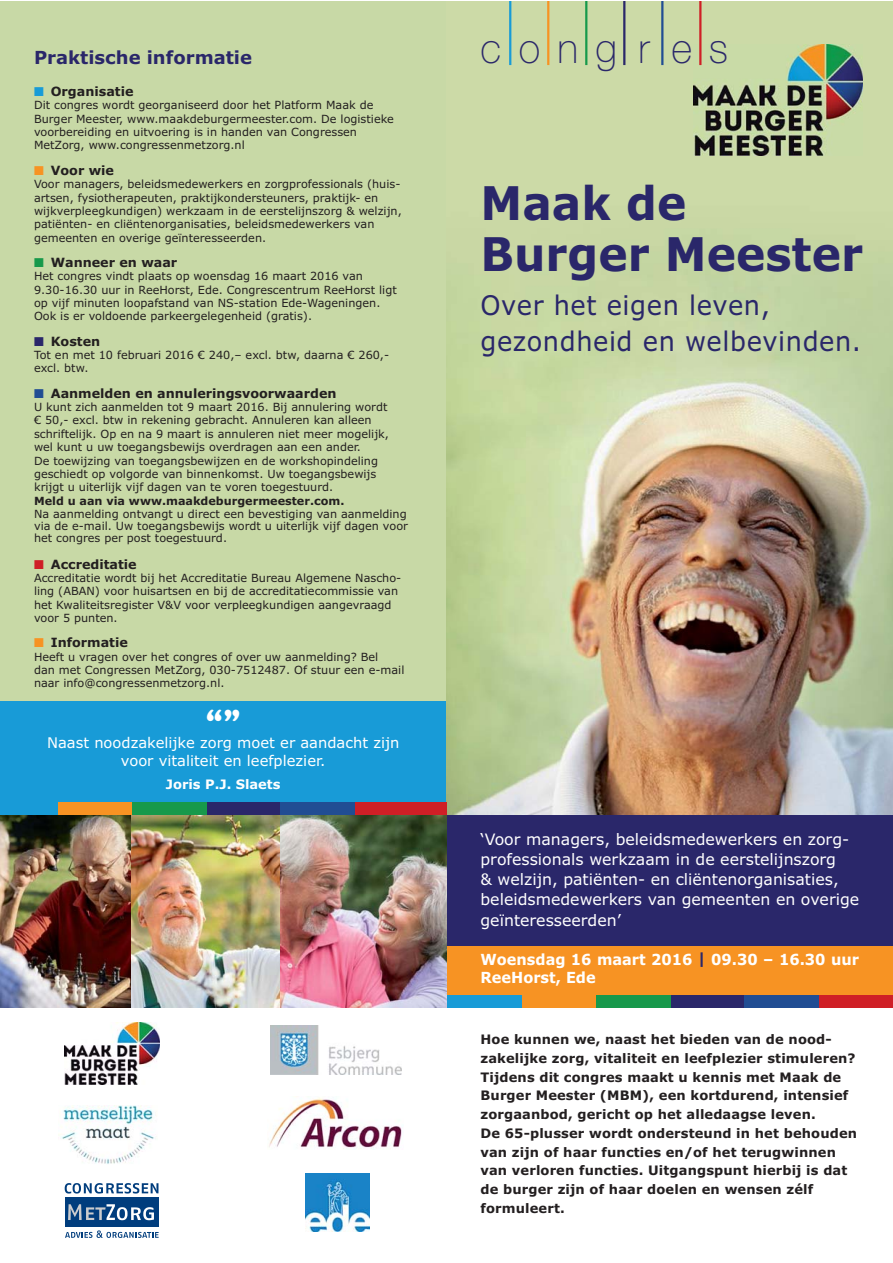
<style>
.page{position:relative;width:893px;height:1263px;background:#fff}
.page>*{position:absolute;margin:0;border:0;box-sizing:border-box;transform-origin:0 0}
.t1{font:700 46.5px/51px "Verdana";color:#2a276a;scale:.95 1}
.t2{font:100 42px "Helvetica Neue";letter-spacing:.435em;color:#2a276a;scale:.95 1}
.t3{font:900 30px "Cooper";color:#fff}
.t4{font:27px/36px "Verdana";letter-spacing:.025em;color:#2a276a;scale:.95 1}
.t5{font:700 18px "Verdana";color:#2a276a}
.t6{font:15.75px/20.2px "Verdana";color:#fff}
.t7{font:700 15.3px/18.3px "Verdana";color:#fff;scale:.95 1}
.t8{font:14.7px/18px "Verdana";color:#fff;text-align:center}
.t9{font:700 13.05px/18.8px "Verdana";letter-spacing:.01em;color:#231f20}
.t10{font:700 13.05px "Verdana";color:#fff}
.t11{font:700 12.75px "Verdana";color:#231f20}
.t12{font:11.25px/13.4px "Verdana";color:#231f20}
.t13{font:700 11.25px "Verdana";color:#231f20}
.s1{color:#189bd7}
.s2{color:#f79323}
.s3{color:#17994b}
.s4{color:#2a276a}
.s5{color:#214d93}
.s6{color:#cf1f26}
</style>
<div class="page">
<div style="left:0;top:1px;width:446px;height:998px;background:#c8d9a6"></div>
<div style="left:0;top:702px;width:446px;height:101px;background:#189bd7"></div>
<div style="left:818px;top:995px;width:74px;height:12px;background:#cf1f26"></div>
<div style="left:670px;top:995px;width:74px;height:12px;background:#2a276a"></div>
<div style="left:744px;top:995px;width:75px;height:12px;background:#214d93"></div>
<div style="left:446px;top:995px;width:76px;height:12px;background:#189bd7"></div>
<div style="left:522px;top:995px;width:75px;height:12px;background:#f79323"></div>
<div style="left:596px;top:995px;width:75px;height:12px;background:#17994b"></div>
<img style="left:446px;top:1px;width:446px;height:814px">
<div style="left:446px;top:931px;width:446px;height:64px;background:#f79323"></div>
<img style="left:694px;top:45px;width:168px;height:110px">
<div style="left:446px;top:815px;width:446px;height:130px;background:#2a276a"></div>
<hr style="left:509px;top:1px;width:2px;height:64px;background:#189bd7">
<hr style="left:547px;top:1px;width:2px;height:64px;background:#f79323">
<hr style="left:585px;top:1px;width:2px;height:64px;background:#17994b">
<hr style="left:623px;top:1px;width:2px;height:64px;background:#2a276a">
<hr style="left:661px;top:1px;width:2px;height:64px;background:#214d93">
<hr style="left:699px;top:1px;width:2px;height:64px;background:#cf1f26">
<img style="left:0;top:814px;width:446px;height:193px">
<div style="left:354px;top:802px;width:92px;height:12px;background:#cf1f26"></div>
<div style="left:207px;top:802px;width:74px;height:12px;background:#2a276a"></div>
<div style="left:281px;top:802px;width:74px;height:12px;background:#214d93"></div>
<div style="left:0;top:802px;width:59px;height:12px;background:#189bd7"></div>
<div style="left:59px;top:802px;width:74px;height:12px;background:#f79323"></div>
<div style="left:133px;top:802px;width:74px;height:12px;background:#17994b"></div>
<img style="left:65px;top:1022px;width:95px;height:62px">
<img style="left:59px;top:1105px;width:95px;height:59px">
<img style="left:270px;top:1026px;width:132px;height:48px">
<img style="left:269px;top:1097px;width:133px;height:52px">
<img style="left:306px;top:1173px;width:64px;height:58px">
<div style="left:65px;top:1197px;width:93px;height:30px;background:#003d7d"></div>
<svg style="left:68px;top:1204px;width:86px;height:16px"></svg>
<svg style="left:65px;top:1183px;width:93px;height:10px"></svg>
<svg style="left:65px;top:1230px;width:94px;height:8px"></svg>
<h3 class="t5" style="left:34px;top:45px;width:220px">Praktische informatie</h3>
<p class="t11" style="left:34px;top:83px;width:101px"><span class="s1">■</span> Organisatie</p>
<p class="t12" style="left:34px;top:99px;width:361px">Dit congres wordt georganiseerd door het Platform Maak de Burger Meester, www.maakdeburgermeester.com. De logistieke voorbereiding en uitvoering is in handen van Congressen MetZorg, www.congressenmetzorg.nl</p>
<p class="t11" style="left:34px;top:162px;width:82px"><span class="s2">■</span> Voor wie</p>
<p class="t12" style="left:34px;top:178px;width:369px">Voor managers, beleidsmedewerkers en zorgprofessionals (huis&shy;artsen, fysiotherapeuten, praktijkondersteuners, praktijk- en wijkverpleegkundigen) werkzaam in de eerstelijnszorg &amp; welzijn, patiënten- en cliëntenorganisaties, beleidsmedewerkers van gemeenten en overige geïnteresseerden.</p>
<p class="t11" style="left:34px;top:254px;width:145px"><span class="s3">■</span> Wanneer en waar</p>
<p class="t12" style="left:34px;top:270px;width:364px">Het congres vindt plaats op woensdag 16 maart 2016 van 9.30-16.30 uur in ReeHorst, Ede. Congrescentrum ReeHorst ligt op vijf minuten loopafstand van NS-station Ede-Wageningen.<br>Ook is er voldoende parkeergelegenheid (gratis).</p>
<p class="t11" style="left:34px;top:333px;width:68px"><span class="s4">■</span> Kosten</p>
<p class="t12" style="left:34px;top:348px;width:357px">Tot en met 10 februari 2016 € 240,– excl. btw, daarna € 260,- excl. btw.</p>
<p class="t11" style="left:34px;top:385px;width:304px"><span class="s5">■</span> Aanmelden en annuleringsvoorwaarden</p>
<p class="t12" style="left:34px;top:400px;width:356px">U kunt zich aanmelden tot 9 maart 2016. Bij annulering wordt € 50,- excl. btw in rekening gebracht. Annuleren kan alleen schriftelijk. Op en na 9 maart is annuleren niet meer mogelijk, wel kunt u uw toegangsbewijs overdragen aan een ander.<br>De toewijzing van toegangsbewijzen en de workshopindeling geschiedt op volgorde van binnenkomst. Uw toegangsbewijs krijgt u uiterlijk vijf dagen van te voren toegestuurd.</p>
<p class="t13" style="left:34px;top:493px;width:312px">Meld u aan via www.maakdeburgermeester.com.</p>
<p class="t12" style="left:34px;top:508px;width:375px;line-height:12px;text-align:justify">Na aanmelding ontvangt u direct een bevestiging van aanmelding via de e-mail. Uw toegangsbewijs wordt u uiterlijk vijf dagen voor het congres per post toegestuurd.</p>
<p class="t11" style="left:34px;top:556px;width:104px"><span class="s6">■</span> Accreditatie</p>
<p class="t12" style="left:34px;top:571px;width:369px">Accreditatie wordt bij het Accreditatie Bureau Algemene Nascho&shy;ling (ABAN) voor huisartsen en bij de accreditatiecommissie van het Kwaliteitsregister V&amp;V voor verpleegkundigen aangevraagd voor 5 punten.</p>
<p class="t11" style="left:34px;top:634px;width:95px"><span class="s2">■</span> Informatie</p>
<p class="t12" style="left:34px;top:650px;width:372px">Heeft u vragen over het congres of over uw aanmelding? Bel<br>dan met Congressen MetZorg, 030-7512487. Of stuur een e-mail naar info@congressenmetzorg.nl.</p>
<h3 class="t3" style="left:206px;top:702px;width:37px">“”</h3>
<h3 class="t8" style="left:47px;top:734px;width:354px">Naast noodzakelijke zorg moet er aandacht zijn voor vitaliteit en leefplezier.</h3>
<p class="t10" style="left:166px;top:775px;width:116px">Joris P.J. Slaets</p>
<h2 class="t2" style="left:480px;top:25px;width:262px">congres</h2>
<h1 class="t1" style="left:480px;top:178px;width:404px">Maak de<br>Burger Meester</h1>
<h3 class="t4" style="left:480px;top:287px;width:402px">Over het eigen leven, gezondheid en welbevinden.</h3>
<h3 class="t6" style="left:480px;top:829px;width:380px">‘Voor managers, beleidsmedewerkers en zorg&shy;professionals werkzaam in de eerstelijnszorg<br>&amp; welzijn, patiënten- en cliëntenorganisaties, beleidsmedewerkers van gemeenten en overige geïnteresseerden’</h3>
<h3 class="t7" style="left:480px;top:950px;width:400px">Woensdag 16 maart 2016 <span class="s4">|</span> 09.30 – 16.30 uur<br>ReeHorst, Ede</h3>
<p class="t9" style="left:480px;top:1030px;width:378px">Hoe kunnen we, naast het bieden van de nood&shy;zakelijke zorg, vitaliteit en leefplezier stimuleren?<br>Tijdens dit congres maakt u kennis met Maak de Burger Meester (MBM), een kortdurend, intensief zorgaanbod, gericht op het alledaagse leven.<br>De 65-plusser wordt ondersteund in het behouden van zijn of haar functies en/of het terugwinnen van verloren functies. Uitgangspunt hierbij is dat de burger zijn of haar doelen en wensen zélf formuleert.</p>
</div>
